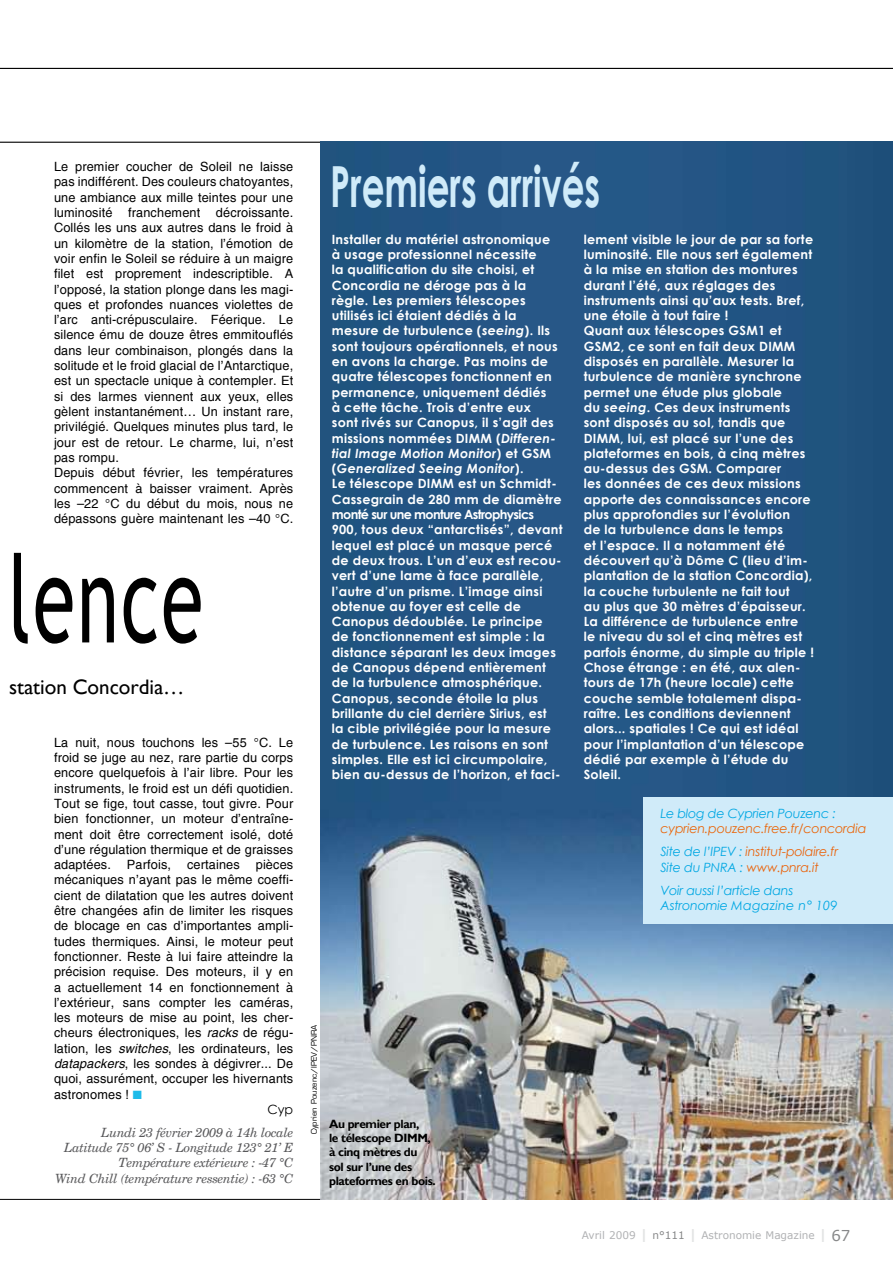
<style>
.page{position:relative;width:893px;height:1263px;background:#fff}
.page>*{position:absolute;margin:0;border:0;box-sizing:border-box;transform-origin:0 0}
.t1{font:121.5px "Trebuchet MS";letter-spacing:.03em;color:#000;scale:.63 1}
.t2{font:700 56.7px "Century Gothic";color:#d0ebf9;scale:.63 1}
.t3{font:21px "Gill Sans";color:#000}
.t4{font:700 12.75px/15.3px "Century Gothic";letter-spacing:.02em;color:#fff}
.t5{font:12.75px/15.3px "Helvetica";letter-spacing:.01em;color:#000;text-align:justify}
.t6{font:italic 12.75px/15.3px "New Century Schlbk";letter-spacing:-.02em;color:#58585a;text-align:right}
.t7{font:italic 12.75px/23.1px "Century Gothic";letter-spacing:-.02em;color:#00a7e3}
.t8{font:italic 12.75px/22.8px "Century Gothic";letter-spacing:-.02em;color:#ea670b}
.t9{font:italic 12.75px "Century Gothic";color:#00a7e3}
.t10{font:12.75px "Century Gothic";color:#000}
.t11{font:700 12px/14.4px "Gill Sans";letter-spacing:-.03em;color:#000}
.t12{font:10.5px "Verdana";color:#b1b2b4}
.t13{font:7.5px "Eurostile";letter-spacing:.02em;color:#000}
.s1{font-style:italic}
.s2{color:#1dbbe9}
.s3{color:#00a7e3}
.s4{color:#ea640d}
.s5{font-family:"Arial";font-size:18px;color:#e3e4e4}
.s6{color:#878889}
.s7{font-size:15px;color:#878889}
</style>
<div class="page">
<hr style="left:0;top:1199px;width:893px;height:1px;background:#000">
<hr style="left:0;top:142px;width:893px;height:1px;background:#000">
<img style="left:320px;top:141px;width:573px;height:1059px">
<div style="left:643px;top:798px;width:250px;height:126px;background:#d0ebf9"></div>
<hr style="left:0;top:68px;width:893px;height:1px;background:#000">
<p class="t5" style="left:54px;top:159px;width:241px;text-align:left">Le premier coucher de Soleil ne laisse pas indifférent. Des couleurs chatoyantes, une ambiance aux mille teintes pour une luminosité franchement décroissante.<br>Collés les uns aux autres dans le froid à un kilomètre de la station, l’émotion de voir enfin le Soleil se réduire à un maigre filet est proprement indescriptible. A l’opposé, la station plonge dans les magi&shy;ques et profondes nuances violettes de l’arc anti-crépusculaire. Féerique. Le silence ému de douze êtres emmitouflés dans leur combinaison, plongés dans la solitude et le froid glacial de l’Antarctique, est un spectacle unique à contempler. Et si des larmes viennent aux yeux, elles gèlent instantanément… Un instant rare, privilégié. Quelques minutes plus tard, le jour est de retour. Le charme, lui, n’est pas rompu.<br>Depuis début février, les températures commencent à baisser vraiment. Après les –22 °C du début du mois, nous ne dépassons guère maintenant les –40 °C.</p>
<h1 class="t1" style="left:8px;top:528px;width:311px">lence</h1>
<h3 class="t3" style="left:9px;top:675px;width:176px">station Concordia…</h3>
<p class="t5" style="left:54px;top:735px;width:241px">La nuit, nous touchons les –55 °C. Le froid se juge au nez, rare partie du corps encore quelquefois à l’air libre. Pour les instruments, le froid est un défi quotidien.<br>Tout se fige, tout casse, tout givre. Pour bien fonctionner, un moteur d’entraîne&shy;ment doit être correctement isolé, doté d’une régulation thermique et de graisses adaptées.</p>
<p class="t5" style="left:54px;top:857px;width:241px;text-indent:202px">pièces mécaniques n’ayant pas le même coeffi&shy;cient de dilatation que les autres doivent être changées afin de limiter les risques de blocage en cas d’importantes ampli&shy;tudes thermiques. Ainsi, le moteur peut fonctionner. Reste à lui faire atteindre la précision requise. Des moteurs, il y en a actuellement 14 en fonctionnement à l’extérieur, sans compter les caméras, les moteurs de mise au point, les cher&shy;cheurs électroniques, les <span class="s1">racks</span> de régu&shy;lation, les <span class="s1">switches</span>, les ordinateurs, les <span class="s1">datapackers</span>, les sondes à dégivrer... De quoi, assurément, occuper les hivernants astronomes ! <span class="s2">■</span></p>
<p class="t10" style="left:267px;top:1100px;width:27px">Cyp</p>
<p class="t6" style="left:55px;top:1124px;width:240px">Lundi 23 février 2009 à 14h locale Latitude 75° 06’ S - Longitude 123° 21’ E Température extérieure : -47 °C<br>Wind Chill (température ressentie) : -63 °C</p>
<p class="t5" style="left:127px;top:857px;width:46px">Parfois,</p>
<p class="t5" style="left:187px;top:857px;width:54px">certaines</p>
<h2 class="t2" style="left:330px;top:143px;width:430px">Premiers arrivés</h2>
<p class="t4" style="left:332px;top:231px;width:232px">Installer du matériel astronomique<br>à usage professionnel nécessite<br>la qualification du site choisi, et Concordia ne déroge pas à la règle. Les premiers télescopes utilisés ici étaient dédiés à la mesure de turbulence (<span class="s1">seeing</span>). Ils sont toujours opérationnels, et nous en avons la charge. Pas moins de quatre télescopes fonctionnent en permanence, uniquement dédiés<br>à cette tâche. Trois d’entre eux<br>sont rivés sur Canopus, il s’agit des missions nommées DIMM (<span class="s1">Differen&shy;tial Image Motion Monitor</span>) et GSM (<span class="s1">Generalized Seeing Monitor</span>).<br>Le télescope DIMM est un Schmidt-Cassegrain de 280 mm de diamètre monté sur une monture Astrophysics 900, tous deux “antarctisés”, devant lequel est placé un masque percé de deux trous. L’un d’eux est recou&shy;vert d’une lame à face parallèle, l’autre d’un prisme. L’image ainsi obtenue au foyer est celle de Canopus dédoublée. Le principe de fonctionnement est simple : la distance séparant les deux images de Canopus dépend entièrement de la turbulence atmosphérique.<br>Canopus, seconde étoile la plus brillante du ciel derrière Sirius, est<br>la cible privilégiée pour la mesure de turbulence. Les raisons en sont simples. Elle est ici circumpolaire, bien au-dessus de l’horizon, et faci-</p>
<p class="t4" style="left:584px;top:231px;width:232px">lement visible le jour de par sa forte luminosité. Elle nous sert également à la mise en station des montures durant l’été, aux réglages des instruments ainsi qu’aux tests. Bref, une étoile à tout faire !<br>Quant aux télescopes GSM1 et<br>GSM2, ce sont en fait deux DIMM disposés en parallèle. Mesurer la turbulence de manière synchrone permet une étude plus globale<br>du <span class="s1">seeing</span>. Ces deux instruments sont disposés au sol, tandis que<br>DIMM, lui, est placé sur l’une des plateformes en bois, à cinq mètres au-dessus des GSM. Comparer<br>les données de ces deux missions apporte des connaissances encore plus approfondies sur l’évolution<br>de la turbulence dans le temps<br>et l’espace. Il a notamment été découvert qu’à Dôme C (lieu d’im&shy;plantation de la station Concordia), la couche turbulente ne fait tout<br>au plus que 30 mètres d’épaisseur.<br>La différence de turbulence entre<br>le niveau du sol et cinq mètres est parfois énorme, du simple au triple !<br>Chose étrange : en été, aux alen&shy;tours de 17h (heure locale) cette couche semble totalement dispa&shy;raître. Les conditions deviennent alors... spatiales ! Ce qui est idéal pour l’implantation d’un télescope dédié par exemple à l’étude du<br>Soleil.</p>
<p class="t7" style="left:660px;top:802px;width:177px">Le blog de Cyprien Pouzenc :</p>
<p class="t8" style="left:660px;top:817px;width:207px">cyprien.pouzenc.free.fr/concordia<br><span class="s3">Site de l’IPEV :</span> <span class="s4">institut-polaire.fr</span></p>
<p class="t7" style="left:660px;top:855px;width:160px">Site du PNRA : <span class="s4">www.pnra.it<br></span>Voir aussi l’article dans</p>
<p class="t9" style="left:660px;top:896px;width:178px">Astronomie Magazine n° 109</p>
<p class="t13" style="left:310px;top:1134px;width:111px;rotate:-90deg">Cyprien Pouzenc/IPEV/PNRA</p>
<p class="t11" style="left:329px;top:1116px;width:108px">Au premier plan,<br>le télescope DIMM, à cinq mètres du<br>sol sur l’une des plateformes en bois.</p>
<p class="t12" style="left:582px;top:1229px;width:270px">Avril 2009 <span class="s5">I</span> <span class="s6">n°111</span> <span class="s5">I</span> Astronomie Magazine <span class="s5">I</span> <span class="s7">67</span></p>
</div>
